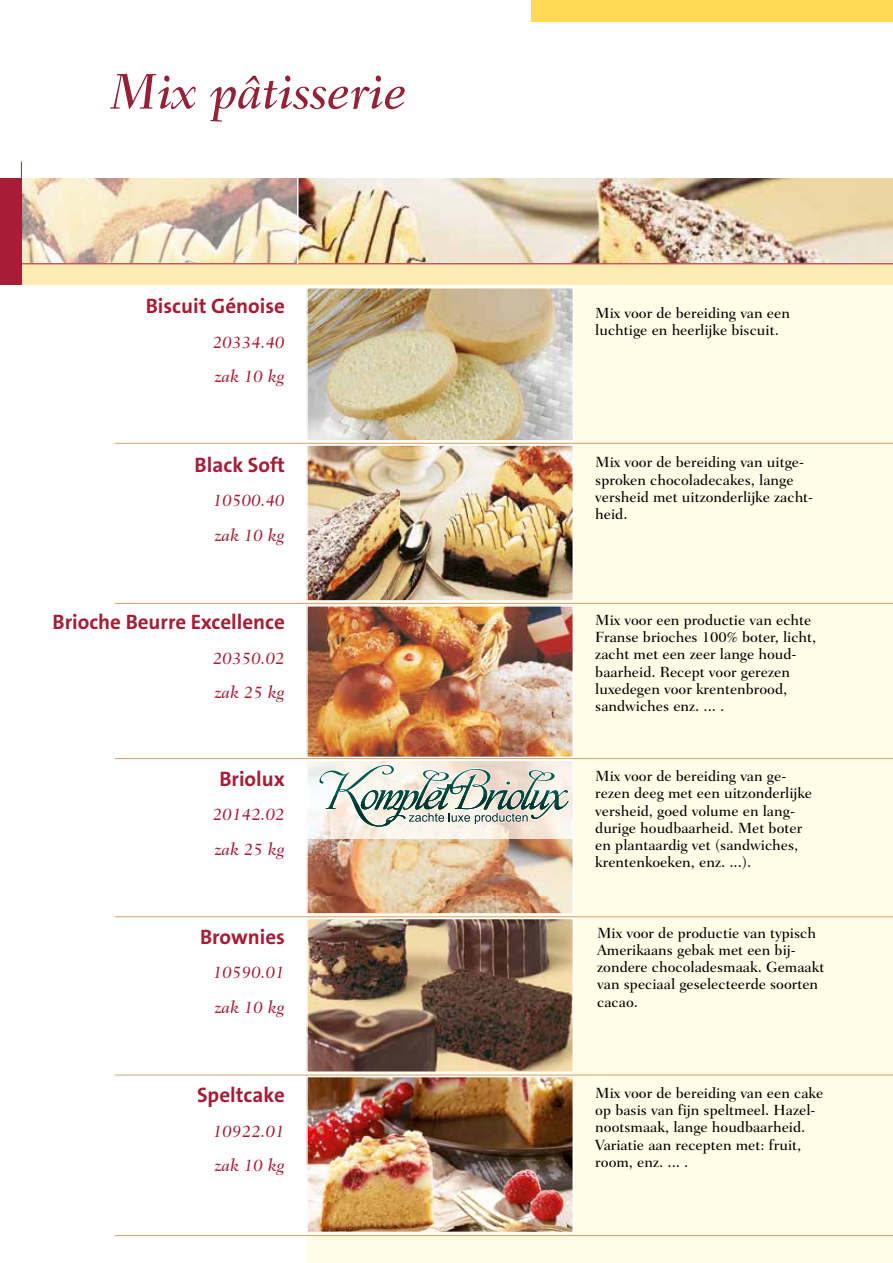
<style>
.page{position:relative;width:893px;height:1263px;background:#fff}
.page>*{position:absolute;margin:0;border:0;box-sizing:border-box;transform-origin:0 0}
.t1{font:italic 500 51px "Fairfield LT Std";color:#942137}
.t2{font:21px "The Sans LP7 Bld";color:#a51d36}
.t3{font:italic 500 17.25px/34.5px "Fairfield LT Std";color:#a51d36}
.t4{font:500 15px/17.2px "Fairfield LT Std";color:#000}
</style>
<div class="page">
<img style="left:298px;top:179px;width:595px;height:84px">
<svg style="left:22px;top:179px;width:275px;height:84px;background:#e5d4bb"></svg>
<div style="left:0;top:264px;width:893px;height:21px;background:#ffebb3"></div>
<div style="left:0;top:179px;width:21px;height:106px;background:#a51d36"></div>
<hr style="left:21px;top:162px;width:1px;height:123px;background:#a51d36">
<hr style="left:0;top:263px;width:893px;height:1px;background:#a51d36">
<div style="left:531px;top:0;width:362px;height:21px;background:#ffd854"></div>
<hr style="left:297px;top:178px;width:1px;height:86px;background:#fff">
<div style="left:306px;top:287px;width:268px;height:976px;background:#fffce7"></div>
<div style="left:574px;top:287px;width:319px;height:976px;background:#fffce7"></div>
<img style="left:309px;top:608px;width:262px;height:147px">
<div style="left:306px;top:605px;width:268px;height:153px;border:2px solid #fff"></div>
<img style="left:309px;top:921px;width:262px;height:149px">
<div style="left:306px;top:918px;width:268px;height:155px;border:2px solid #fff"></div>
<img style="left:309px;top:1079px;width:262px;height:151px">
<div style="left:306px;top:1076px;width:268px;height:157px;border:2px solid #fff"></div>
<img style="left:309px;top:290px;width:262px;height:149px">
<div style="left:306px;top:287px;width:268px;height:155px;border:2px solid #fff"></div>
<img style="left:309px;top:447px;width:262px;height:152px">
<div style="left:306px;top:444px;width:268px;height:158px;border:2px solid #fff"></div>
<hr style="left:115px;top:443px;width:778px;height:1px;background:#d3a26e">
<hr style="left:115px;top:603px;width:778px;height:1px;background:#d3a26e">
<hr style="left:115px;top:758px;width:778px;height:1px;background:#d3a26e">
<hr style="left:115px;top:916px;width:778px;height:1px;background:#d3a26e">
<hr style="left:115px;top:1075px;width:778px;height:1px;background:#d3a26e">
<hr style="left:115px;top:1235px;width:778px;height:1px;background:#d3a26e">
<img style="left:309px;top:838px;width:262px;height:74px">
<img style="left:309px;top:762px;width:262px;height:76px">
<svg style="left:318px;top:763px;width:252px;height:65px"></svg>
<div style="left:306px;top:759px;width:268px;height:156px;border:2px solid #fff"></div>
<h1 class="t1" style="left:111px;top:61px;width:298px">Mix pâtisserie</h1>
<h2 class="t2" style="left:146px;top:293px;width:141px">Biscuit Génoise</h2>
<p class="t3" style="left:213px;top:325px;width:73px">20334.40 zak 10 kg</p>
<h2 class="t2" style="left:195px;top:451px;width:92px">Black Soft</h2>
<p class="t3" style="left:213px;top:483px;width:73px">10500.40 zak 10 kg</p>
<h2 class="t2" style="left:53px;top:609px;width:234px">Brioche Beurre Excellence</h2>
<p class="t3" style="left:213px;top:641px;width:73px">20350.02 zak 25 kg</p>
<h2 class="t2" style="left:219px;top:765px;width:67px">Briolux</h2>
<p class="t3" style="left:213px;top:797px;width:73px">20142.02 zak 25 kg</p>
<h2 class="t2" style="left:200px;top:923px;width:86px">Brownies</h2>
<p class="t3" style="left:213px;top:955px;width:73px">10590.01 zak 10 kg</p>
<h2 class="t2" style="left:197px;top:1082px;width:89px">Speltcake</h2>
<p class="t3" style="left:213px;top:1114px;width:73px">10922.01 zak 10 kg</p>
<p class="t4" style="left:595px;top:305px;width:196px">Mix voor de bereiding van een luchtige en heerlijke biscuit.</p>
<p class="t4" style="left:595px;top:454px;width:219px">Mix voor de bereiding van uitge&shy;sproken chocoladecakes, lange versheid met uitzonderlijke zacht&shy;heid.</p>
<p class="t4" style="left:595px;top:611px;width:222px">Mix voor een productie van echte<br>Franse brioches 100% boter, licht, zacht met een zeer lange houd&shy;baarheid. Recept voor gerezen luxedegen voor krentenbrood, sandwiches enz. ... .</p>
<p class="t4" style="left:595px;top:767px;width:218px">Mix voor de bereiding van ge&shy;rezen deeg met een uitzonderlijke versheid, goed volume en lang&shy;durige houdbaarheid. Met boter en plantaardig vet (sandwiches, krentenkoeken, enz. ...).</p>
<p class="t4" style="left:597px;top:924px;width:229px">Mix voor de productie van typisch<br>Amerikaans gebak met een bij&shy;zondere chocoladesmaak. Gemaakt van speciaal geselecteerde soorten cacao.</p>
<p class="t4" style="left:595px;top:1084px;width:229px">Mix voor de bereiding van een cake op basis van fijn speltmeel. Hazel&shy;nootsmaak, lange houdbaarheid.<br>Variatie aan recepten met: fruit, room, enz. ... .</p>
</div>
